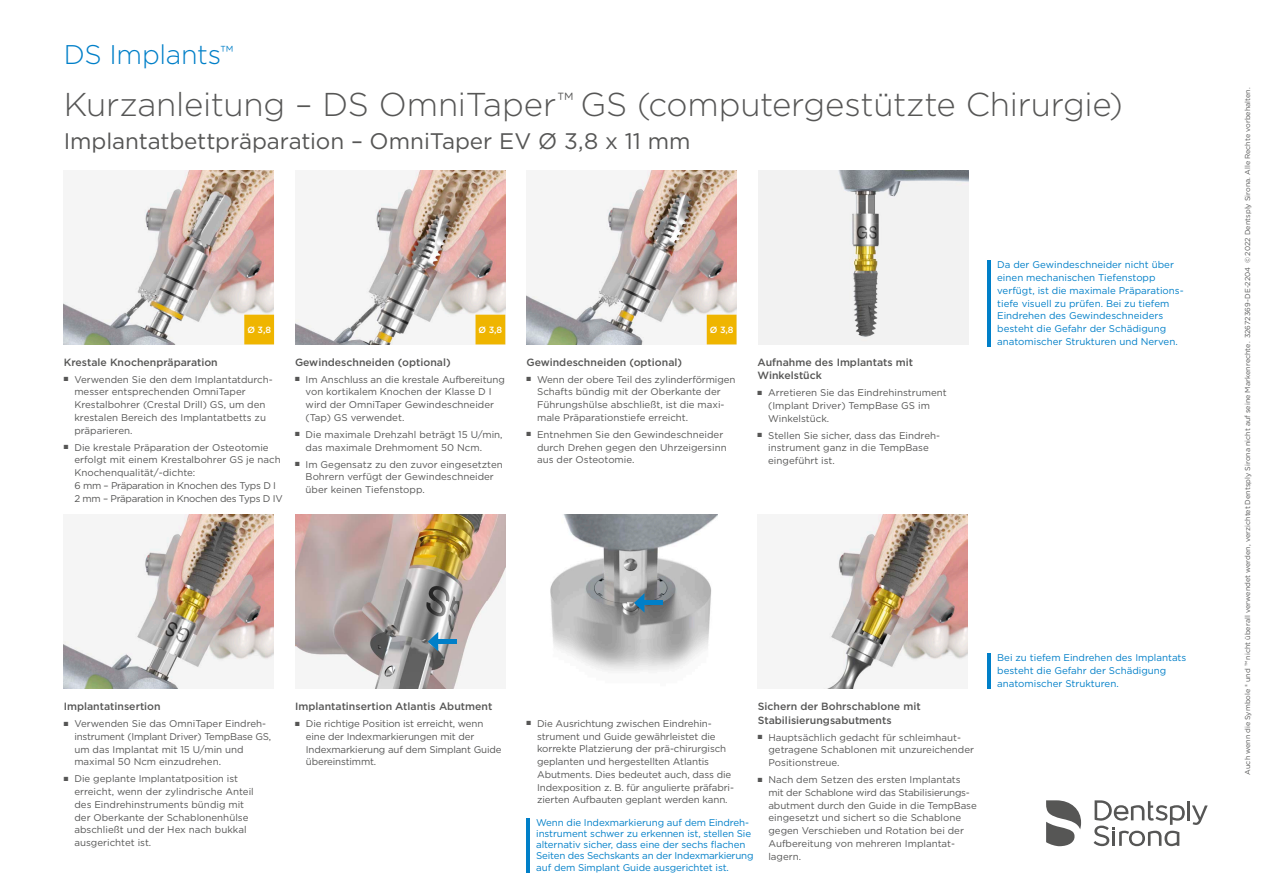
<style>
.page{position:relative;width:1263px;height:893px;background:#fff}
.page>*{position:absolute;margin:0;border:0;box-sizing:border-box;transform-origin:0 0}
.t1{font:300 33px "Gotham";letter-spacing:-.01em;color:#565655}
.t2{font:300 27px "Gotham";letter-spacing:-.01em;color:#007fc8}
.t3{font:22.5px "Gotham";letter-spacing:-.005em;color:#565655}
.t4{font:500 10.5px/13.5px "Gotham";color:#565655}
.t5{font:9.75px/12.8px "Gotham";color:#565655}
.t6{font:9.75px/12.8px "Gotham";color:#007fc8}
.t7{font:500 9px "Gotham";color:#fff}
.t8{font:7.2px "Gotham";letter-spacing:.005em;color:#565655}
</style>
<div class="page">
<hr style="left:1187px;top:801px;width:3px;height:19px;background:#565655">
<svg style="left:1192px;top:805px;width:16px;height:20px"></svg>
<svg style="left:1093px;top:800px;width:92px;height:46px"></svg>
<svg style="left:1046px;top:800px;width:35px;height:46px"></svg>
<img style="left:550px;top:514px;width:167px;height:157px">
<img style="left:64px;top:514px;width:210px;height:175px">
<img style="left:295px;top:514px;width:210px;height:175px">
<img style="left:823px;top:514px;width:145px;height:175px">
<img style="left:64px;top:170px;width:210px;height:174px">
<img style="left:295px;top:170px;width:210px;height:174px">
<img style="left:526px;top:170px;width:210px;height:174px">
<svg style="left:244px;top:315px;width:30px;height:29px"></svg>
<svg style="left:475px;top:315px;width:30px;height:29px"></svg>
<svg style="left:707px;top:315px;width:29px;height:29px"></svg>
<hr style="left:987px;top:261px;width:3px;height:86px;background:#007fc8">
<hr style="left:987px;top:653px;width:3px;height:36px;background:#007fc8">
<hr style="left:526px;top:818px;width:3px;height:55px;background:#007fc8">
<img style="left:758px;top:170px;width:210px;height:174px">
<div style="left:435px;top:639px;width:22px;height:5px;background:#007fc8"></div>
<svg style="left:428px;top:632px;width:10px;height:19px"></svg>
<hr style="left:641px;top:601px;width:22px;height:4px;background:#007fc8">
<svg style="left:634px;top:593px;width:10px;height:20px"></svg>
<h2 class="t2" style="left:64px;top:37px;width:171px">DS Implants<sup>™</sup></h2>
<h1 class="t1" style="left:64px;top:83px;width:1060px">Kurzanleitung – DS OmniTaper<sup>™</sup> GS (computergestützte Chirurgie)</h1>
<h3 class="t3" style="left:64px;top:127px;width:628px">Implantatbettpräparation – OmniTaper EV Ø 3,8 x 11 mm</h3>
<p class="t7" style="left:247px;top:324px;width:25px">Ø 3,8</p>
<p class="t7" style="left:479px;top:324px;width:25px">Ø 3,8</p>
<p class="t7" style="left:710px;top:324px;width:25px">Ø 3,8</p>
<p class="t4" style="left:64px;top:355px;width:156px">Krestale Knochenpräparation</p>
<p class="t5" style="left:74px;top:373px;width:200px;text-indent:-11px">■ Verwenden Sie den dem Implantatdurch&shy;messer entsprechenden OmniTaper Krestalbohrer (Crestal Drill) GS, um den krestalen Bereich des Implantatbetts zu präparieren.</p>
<p class="t5" style="left:74px;top:441px;width:210px;text-indent:-11px">■ Die krestale Präparation der Osteotomie erfolgt mit einem Krestalbohrer GS je nach Knochenqualität/-dichte:<br>6 mm – Präparation in Knochen des Typs D I 2 mm – Präparation in Knochen des Typs D IV</p>
<p class="t4" style="left:295px;top:355px;width:157px">Gewindeschneiden (optional)</p>
<p class="t5" style="left:306px;top:373px;width:201px;text-indent:-11px">■ Im Anschluss an die krestale Aufbereitung von kortikalem Knochen der Klasse D I wird der OmniTaper Gewindeschneider (Tap) GS verwendet.</p>
<p class="t5" style="left:306px;top:428px;width:198px;text-indent:-11px">■ Die maximale Drehzahl beträgt 15 U/min, das maximale Drehmoment 50 Ncm.</p>
<p class="t5" style="left:306px;top:458px;width:199px;text-indent:-11px">■ Im Gegensatz zu den zuvor eingesetzten<br>Bohrern verfügt der Gewindeschneider über keinen Tiefenstopp.</p>
<p class="t4" style="left:526px;top:355px;width:157px">Gewindeschneiden (optional)</p>
<p class="t5" style="left:537px;top:373px;width:200px;text-indent:-11px">■ Wenn der obere Teil des zylinderförmigen Schafts bündig mit der Oberkante der Führungshülse abschließt, ist die maxi&shy;male Präparationstiefe erreicht.</p>
<p class="t5" style="left:537px;top:428px;width:191px;text-indent:-11px">■ Entnehmen Sie den Gewindeschneider durch Drehen gegen den Uhrzeigersinn aus der Osteotomie.</p>
<p class="t4" style="left:757px;top:355px;width:157px">Aufnahme des Implantats mit<br>Winkelstück</p>
<p class="t5" style="left:768px;top:386px;width:180px;text-indent:-11px">■ Arretieren Sie das Eindrehinstrument (Implant Driver) TempBase GS im<br>Winkelstück.</p>
<p class="t5" style="left:768px;top:429px;width:173px;text-indent:-11px">■ Stellen Sie sicher, dass das Eindreh&shy;instrument ganz in die TempBase eingeführt ist.</p>
<p class="t6" style="left:997px;top:258px;width:188px">Da der Gewindeschneider nicht über einen mechanischen Tiefenstopp verfügt, ist die maximale Präparations&shy;tiefe visuell zu prüfen. Bei zu tiefem Eindrehen des Gewindeschneiders besteht die Gefahr der Schädigung anatomischer Strukturen und Nerven.</p>
<p class="t4" style="left:64px;top:699px;width:98px">Implantatinsertion</p>
<p class="t5" style="left:74px;top:717px;width:198px;text-indent:-11px">■ Verwenden Sie das OmniTaper Eindreh&shy;instrument (Implant Driver) TempBase GS, um das Implantat mit 15 U/min und maximal 50 Ncm einzudrehen.</p>
<p class="t5" style="left:74px;top:772px;width:181px;text-indent:-11px">■ Die geplante Implantatposition ist erreicht, wenn der zylindrische Anteil des Eindrehinstruments bündig mit der Oberkante der Schablonenhülse abschließt und der Hex nach bukkal ausgerichtet ist.</p>
<p class="t4" style="left:295px;top:699px;width:199px">Implantatinsertion Atlantis Abutment</p>
<p class="t5" style="left:306px;top:717px;width:197px;text-indent:-11px">■ Die richtige Position ist erreicht, wenn eine der Indexmarkierungen mit der Indexmarkierung auf dem Simplant Guide übereinstimmt.</p>
<p class="t4" style="left:758px;top:699px;width:164px">Sichern der Bohrschablone mit<br>Stabilisierungsabutments</p>
<p class="t5" style="left:768px;top:730px;width:207px;text-indent:-11px">■ Hauptsächlich gedacht für schleimhaut&shy;getragene Schablonen mit unzureichender<br>Positionstreue.</p>
<p class="t5" style="left:768px;top:773px;width:210px;text-indent:-11px">■ Nach dem Setzen des ersten Implantats mit der Schablone wird das Stabilisierungs&shy;abutment durch den Guide in die TempBase eingesetzt und sichert so die Schablone gegen Verschieben und Rotation bei der Aufbereitung von mehreren Implantat&shy;lagern.</p>
<p class="t5" style="left:537px;top:717px;width:198px;text-indent:-11px">■ Die Ausrichtung zwischen Eindrehin&shy;strument und Guide gewährleistet die korrekte Platzierung der prä-chirurgisch geplanten und hergestellten Atlantis Abutments. Dies bedeutet auch, dass die Indexposition z. B. für angulierte präfabri&shy;zierten Aufbauten geplant werden kann.</p>
<p class="t6" style="left:536px;top:816px;width:219px;line-height:11.2px">Wenn die Indexmarkierung auf dem Eindreh&shy;instrument schwer zu erkennen ist, stellen Sie alternativ sicher, dass eine der sechs flachen Seiten des Sechskants an der Indexmarkierung auf dem Simplant Guide ausgerichtet ist.</p>
<p class="t6" style="left:997px;top:651px;width:191px">Bei zu tiefem Eindrehen des Implantats besteht die Gefahr der Schädigung anatomischer Strukturen.</p>
<p class="t8" style="left:1243px;top:775px;width:689px;rotate:-90deg">Auch wenn die Symbole ® und ™ nicht überall verwendet werden, verzichtet Dentsply Sirona nicht auf seine Markenrechte. 32672369-DE-2204 © 2022 Dentsply Sirona. Alle Rechte vorbehalten.</p>
</div>
